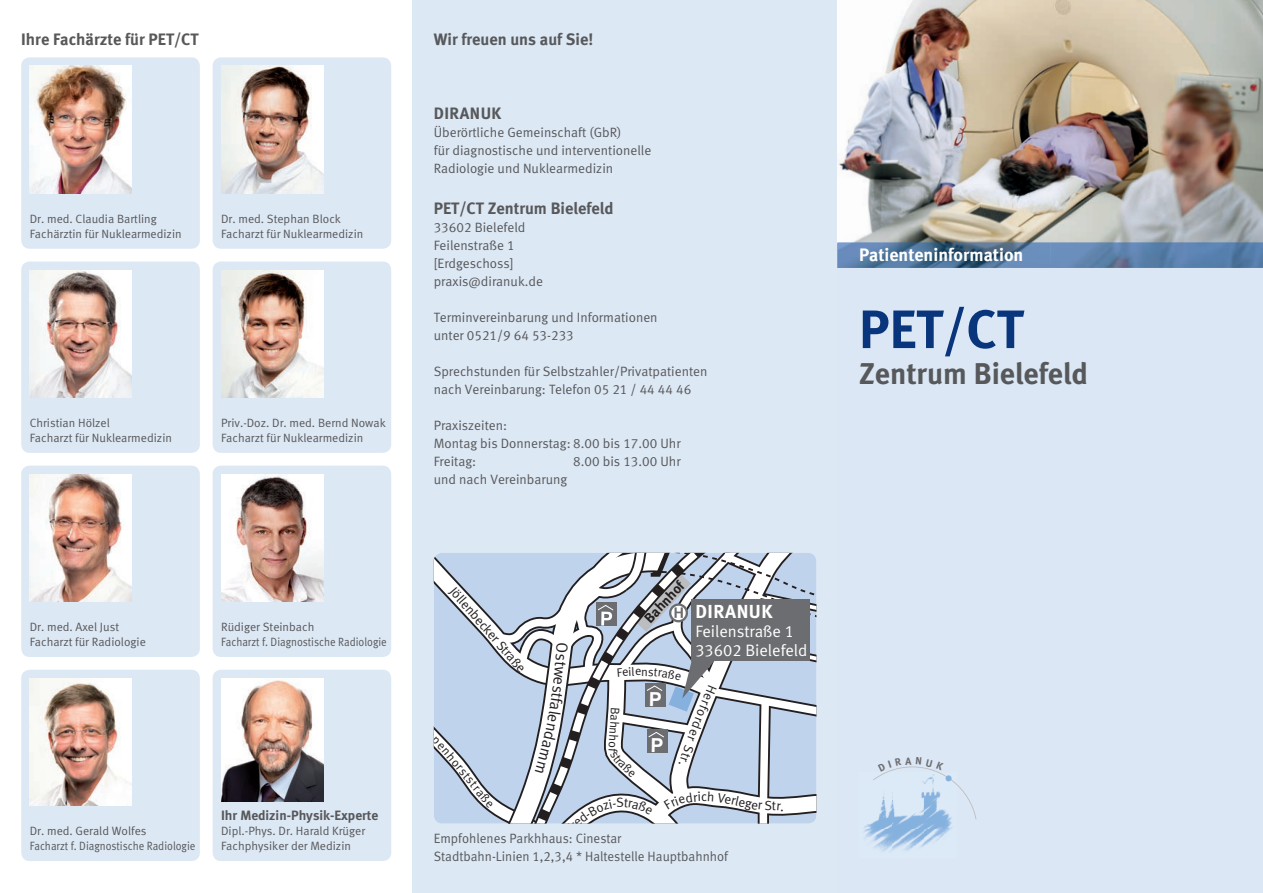
<style>
.page{position:relative;width:1263px;height:893px;background:#fff}
.page>*{position:absolute;margin:0;border:0;box-sizing:border-box;transform-origin:0 0}
.t1{font:54px "Meta Bold LF";color:#08357c}
.t2{font:30px "Meta Bold LF";color:#57585a}
.t3{font:18.9px "Meta Bold LF";letter-spacing:.03em;color:#fff}
.t4{font:18px "Meta Bold LF";color:#fff}
.t5{font:16.5px "Meta Bold LF";color:#57585a}
.t6{font:16.5px/18.9px "Meta Normal LF";color:#fff}
.t7{font:16.5px "Meta Bold LF";letter-spacing:.03em;color:#57585a}
.t8{font:700 14.1px "Meta";color:#231f20}
.t9{font:13.5px/18px "Meta Normal LF";color:#57585a}
.t10{font:13.5px "Meta Bold LF";color:#57585a}
.t11{font:13.2px "Meta Normal";color:#231f20}
.t12{font:12.3px "Meta Normal";color:#231f20}
.t13{font:12px/15px "Meta Normal LF";color:#57585a}
</style>
<div class="page">
<div style="left:412px;top:0;width:426px;height:893px;background:#dde8f5"></div>
<div style="left:213px;top:261px;width:178px;height:192px;background:#dde8f5;border-radius:9px"></div>
<img style="left:221px;top:270px;width:102px;height:128px">
<div style="left:213px;top:57px;width:178px;height:192px;background:#dde8f5;border-radius:9px"></div>
<img style="left:221px;top:66px;width:102px;height:127px">
<div style="left:21px;top:466px;width:179px;height:191px;background:#dde8f5;border-radius:9px"></div>
<img style="left:30px;top:474px;width:102px;height:128px">
<div style="left:21px;top:670px;width:179px;height:191px;background:#dde8f5;border-radius:9px"></div>
<img style="left:30px;top:678px;width:102px;height:128px">
<div style="left:21px;top:261px;width:179px;height:192px;background:#dde8f5;border-radius:9px"></div>
<img style="left:30px;top:270px;width:102px;height:128px">
<div style="left:21px;top:57px;width:179px;height:192px;background:#dde8f5;border-radius:9px"></div>
<img style="left:30px;top:66px;width:102px;height:127px">
<div style="left:213px;top:466px;width:178px;height:191px;background:#dde8f5;border-radius:9px"></div>
<img style="left:221px;top:474px;width:102px;height:128px">
<div style="left:213px;top:670px;width:178px;height:191px;background:#dde8f5;border-radius:9px"></div>
<img style="left:221px;top:678px;width:102px;height:123px">
<div style="left:838px;top:0;width:425px;height:893px;background:#dbe7f5"></div>
<img style="left:838px;top:0;width:425px;height:268px">
<img style="left:864px;top:819px;width:88px;height:32px">
<svg style="left:433px;top:553px;width:383px;height:271px"></svg>
<svg style="left:873px;top:766px;width:103px;height:53px"></svg>
<p class="t5" style="left:21px;top:29px;width:179px">Ihre Fachärzte für PET/CT</p>
<p class="t5" style="left:434px;top:29px;width:161px">Wir freuen uns auf Sie!</p>
<p class="t13" style="left:30px;top:211px;width:153px">Dr. med. Claudia Bartling<br>Fachärztin für Nuklearmedizin</p>
<p class="t13" style="left:221px;top:211px;width:144px">Dr. med. Stephan Block<br>Facharzt für Nuklearmedizin</p>
<p class="t13" style="left:30px;top:415px;width:144px">Christian Hölzel<br>Facharzt für Nuklearmedizin</p>
<p class="t13" style="left:221px;top:415px;width:166px">Priv.-Doz. Dr. med. Bernd Nowak<br>Facharzt für Nuklearmedizin</p>
<p class="t7" style="left:434px;top:104px;width:69px">DIRANUK</p>
<p class="t9" style="left:434px;top:123px;width:219px">Überörtliche Gemeinschaft (GbR)<br>für diagnostische und interventionelle<br>Radiologie und Nuklearmedizin</p>
<p class="t5" style="left:434px;top:198px;width:181px">PET/CT Zentrum Bielefeld</p>
<p class="t9" style="left:434px;top:218px;width:111px">33602 Bielefeld<br>Feilenstraße 1 [Erdgeschoss] praxis@diranuk.de</p>
<p class="t9" style="left:434px;top:308px;width:225px">Terminvereinbarung und Informationen unter 0521/9 64 53-233</p>
<p class="t9" style="left:434px;top:362px;width:275px">Sprechstunden für Selbstzahler/Privatpatienten nach Vereinbarung: Telefon 05 21 / 44 44 46</p>
<p class="t9" style="left:434px;top:416px;width:248px">Praxiszeiten:<br>Montag bis Donnerstag: 8.00 bis 17.00 Uhr<br>Freitag:</p>
<p class="t9" style="left:573px;top:452px;width:109px">8.00 bis 13.00 Uhr</p>
<p class="t9" style="left:434px;top:470px;width:135px">und nach Vereinbarung</p>
<p class="t13" style="left:30px;top:619px;width:118px">Dr. med. Axel Just<br>Facharzt für Radiologie</p>
<p class="t13" style="left:221px;top:619px;width:167px">Rüdiger Steinbach<br>Facharzt f. Diagnostische Radiologie</p>
<p class="t11" style="left:458px;top:584px;width:110px;rotate:49deg">Jöllenbecker Straße</p>
<p class="t8" style="left:641px;top:615px;width:53px;rotate:-47deg">Bahnhof</p>
<p class="t12" style="left:635px;top:664px;width:8px">e</p>
<h3 class="t3" style="left:695px;top:600px;width:79px">DIRANUK</h3>
<p class="t6" style="left:695px;top:621px;width:114px">Feilenstraße 1<br>33602 Bielefeld</p>
<p class="t12" style="left:623px;top:708px;width:46px;rotate:94deg">Bahnhof</p>
<p class="t11" style="left:720px;top:688px;width:35px;rotate:112deg">Herfo</p>
<p class="t12" style="left:464px;top:761px;width:39px;rotate:51deg">rststra</p>
<p class="t11" style="left:701px;top:789px;width:8px">c</p>
<p class="t13" style="left:30px;top:824px;width:167px">Dr. med. Gerald Wolfes<br>Facharzt f. Diagnostische Radiologie</p>
<p class="t10" style="left:221px;top:808px;width:159px">Ihr Medizin-Physik-Experte</p>
<p class="t13" style="left:221px;top:824px;width:145px">Dipl.-Phys. Dr. Harald Krüger<br>Fachphysiker der Medizin</p>
<p class="t9" style="left:434px;top:829px;width:296px">Empfohlenes Parkhhaus: Cinestar<br>Stadtbahn-Linien 1,2,3,4 * Haltestelle Hauptbahnhof</p>
<h3 class="t4" style="left:859px;top:244px;width:166px">Patienteninformation</h3>
<h1 class="t1" style="left:859px;top:297px;width:166px">PET/CT</h1>
<h2 class="t2" style="left:859px;top:356px;width:230px">Zentrum Bielefeld</h2>
</div>
